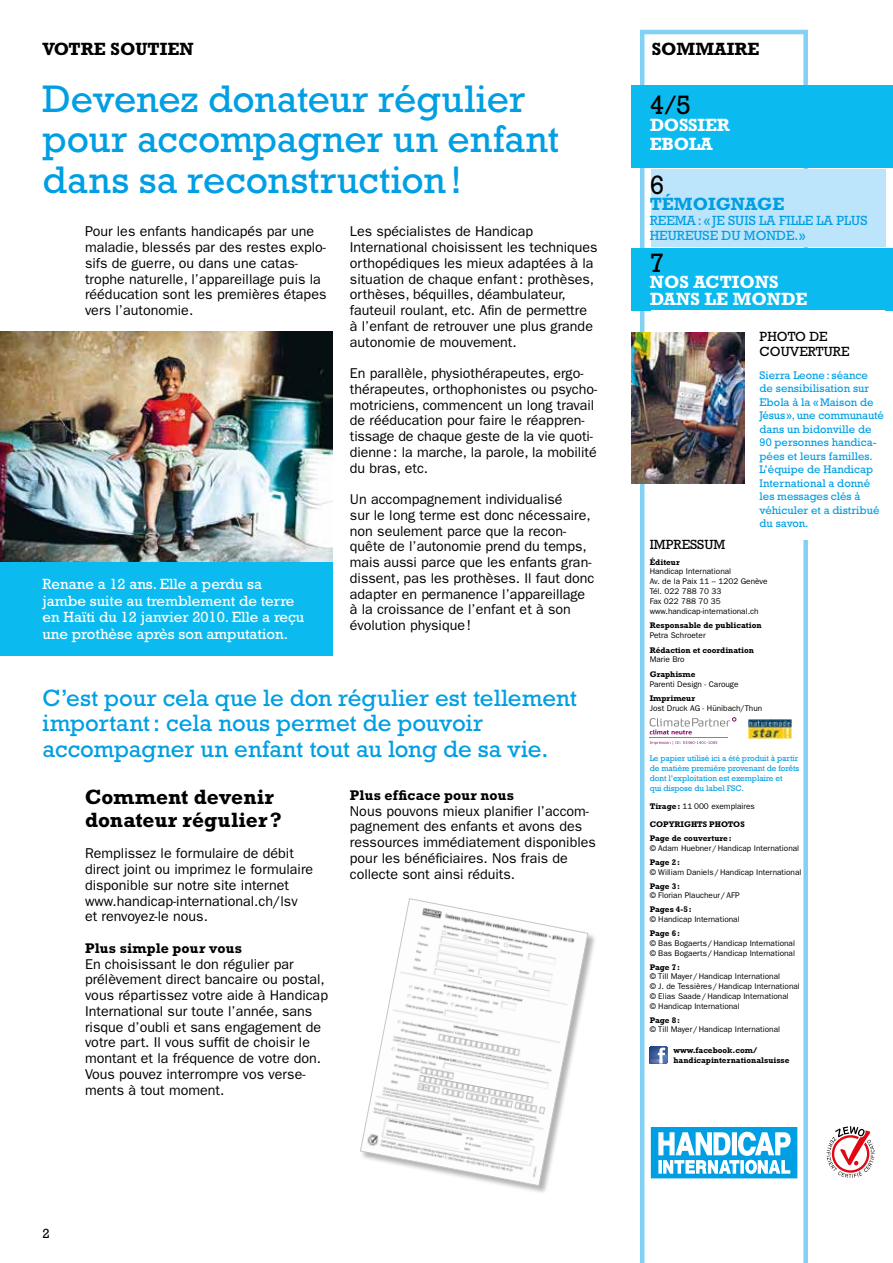
<style>
.page{position:relative;width:893px;height:1263px;background:#fff}
.page>*{position:absolute;margin:0;border:0;box-sizing:border-box;transform-origin:0 0}
.t1{font:39px/40.5px "Rockwell Std";color:#009fe3}
.t2{font:27px "Rockwell Std";color:#000}
.t3{font:24px/25.5px "Rockwell Std";color:#009fe3}
.t4{font:700 21px/22.5px "Rockwell Std";color:#000}
.t5{font:700 18px/19.5px "Rockwell Std";color:#fff}
.t6{font:700 18px "Rockwell Std";color:#000}
.t7{font:700 18px "Rockwell Std";color:#009fe3}
.t8{font:15px/16.5px "Rockwell Std";color:#fff}
.t9{font:14.25px/15.8px "ITC Franklin Gothic Std";color:#000}
.t10{font:700 14.25px "Rockwell Std";letter-spacing:.01em;color:#000}
.t11{font:13.5px/15px "Rockwell Std";color:#009fe3}
.t12{font:13.5px/15px "Rockwell Std";color:#000}
.t13{font:11.25px/13.5px "Rockwell Std";color:#009fe3}
.t14{font:8.25px/9.8px "ITC Franklin Gothic Std";color:#000}
.t15{font:700 8.25px/14px "Rockwell Std";color:#000}
.t16{font:8.25px/9.8px "Rockwell Std";letter-spacing:-.01em;color:#009fe3}
.s1{font-family:"Rockwell Std";font-weight:700}
</style>
<div class="page">
<hr style="left:892px;top:0;width:1px;height:1178px;background:#bce4fa">
<svg style="left:640px;top:30px;width:168px;height:1233px"></svg>
<svg style="left:827px;top:1126px;width:48px;height:52px"></svg>
<div style="left:631px;top:85px;width:262px;height:83px;background:#0bbbef"></div>
<div style="left:631px;top:248px;width:262px;height:63px;background:#0bbbef"></div>
<div style="left:651px;top:169px;width:234px;height:77px;background:#bce4fa"></div>
<div style="left:651px;top:311px;width:233px;height:229px;background:#fff"></div>
<hr style="left:650px;top:737px;width:78px;height:1px;background:#878787">
<svg style="left:650px;top:717px;width:86px;height:17px"></svg>
<svg style="left:650px;top:741px;width:67px;height:4px"></svg>
<img style="left:749px;top:719px;width:43px;height:20px">
<svg style="left:650px;top:1046px;width:17px;height:18px"></svg>
<img style="left:631px;top:332px;width:114px;height:151px">
<div style="left:0;top:562px;width:333px;height:94px;background:#0bbbef"></div>
<img style="left:0;top:331px;width:333px;height:231px">
<div style="left:651px;top:1127px;width:146px;height:51px;background:#009fe3"></div>
<svg style="left:658px;top:1131px;width:133px;height:43px"></svg>
<div style="left:360px;top:898px;width:237px;height:296px;background:#000;opacity:.3"></div>
<svg style="left:360px;top:898px;width:229px;height:288px"></svg>
<p class="t6" style="left:43px;top:38px;width:153px">VOTRE SOUTIEN</p>
<p class="t6" style="left:652px;top:38px;width:109px">SOMMAIRE</p>
<h1 class="t1" style="left:43px;top:78px;width:518px">Devenez donateur régulier pour accompagner un enfant dans sa reconstruction!</h1>
<p class="t9" style="left:85px;top:224px;width:243px">Pour les enfants handicapés par une maladie, blessés par des restes explo&shy;sifs de guerre, ou dans une catas&shy;trophe naturelle, l’appareillage puis la rééducation sont les premières étapes vers l’autonomie.</p>
<p class="t9" style="left:350px;top:224px;width:249px">Les spécialistes de Handicap International choisissent les techniques orthopédiques les mieux adaptées à la situation de chaque enfant: prothèses, orthèses, béquilles, déambulateur, fauteuil roulant, etc. Afin de permettre à l’enfant de retrouver une plus grande autonomie de mouvement.</p>
<p class="t9" style="left:350px;top:365px;width:249px">En parallèle, physiothérapeutes, ergo&shy;thérapeutes, orthophonistes ou psycho&shy;motriciens, commencent un long travail de rééducation pour faire le réappren&shy;tissage de chaque geste de la vie quoti&shy;dienne: la marche, la parole, la mobilité du bras, etc.</p>
<p class="t9" style="left:350px;top:491px;width:246px">Un accompagnement individualisé<br>sur le long terme est donc nécessaire, non seulement parce que la recon&shy;quête de l’autonomie prend du temps, mais aussi parce que les enfants gran&shy;dissent, pas les prothèses. Il faut donc adapter en permanence l’appareillage à la croissance de l’enfant et à son évolution physique!</p>
<p class="t8" style="left:43px;top:576px;width:263px">Renane a 12 ans. Elle a perdu sa jambe suite au tremblement de terre en Haïti du 12 janvier 2010. Elle a reçu une prothèse après son amputation.</p>
<h3 class="t3" style="left:43px;top:684px;width:536px">C’est pour cela que le don régulier est tellement important: cela nous permet de pouvoir accompagner un enfant tout au long de sa vie.</h3>
<h3 class="t4" style="left:85px;top:786px;width:198px">Comment devenir donateur régulier?</h3>
<p class="t9" style="left:85px;top:846px;width:230px">Remplissez le formulaire de débit direct joint ou imprimez le formulaire disponible sur notre site internet www.handicap-international.ch/lsv et renvoyez-le nous.</p>
<p class="t10" style="left:85px;top:940px;width:159px">Plus simple pour vous</p>
<p class="t9" style="left:85px;top:956px;width:244px">En choisissant le don régulier par prélèvement direct bancaire ou postal, vous répartissez votre aide à Handicap International sur toute l’année, sans risque d’oubli et sans engagement de votre part. Il vous suffit de choisir le montant et la fréquence de votre don.<br>Vous pouvez interrompre vos verse&shy;ments à tout moment.</p>
<p class="t10" style="left:350px;top:786px;width:166px">Plus efficace pour nous</p>
<p class="t9" style="left:350px;top:803px;width:247px">Nous pouvons mieux planifier l’accom&shy;pagnement des enfants et avons des ressources immédiatement disponibles pour les bénéficiaires. Nos frais de collecte sont ainsi réduits.</p>
<h2 class="t2" style="left:650px;top:89px;width:43px">4/5</h2>
<p class="t5" style="left:650px;top:115px;width:82px">DOSSIER<br>EBOLA</p>
<h2 class="t2" style="left:650px;top:169px;width:16px">6</h2>
<p class="t7" style="left:650px;top:193px;width:136px">TÉMOIGNAGE</p>
<p class="t11" style="left:650px;top:213px;width:219px">REEMA: « JE SUIS LA FILLE LA PLUS<br>HEUREUSE DU MONDE.»</p>
<h2 class="t2" style="left:650px;top:247px;width:16px">7</h2>
<p class="t5" style="left:650px;top:273px;width:159px;line-height:16.5px">NOS ACTIONS<br>DANS LE MONDE</p>
<p class="t12" style="left:760px;top:329px;width:91px">PHOTO DE<br>COUVERTURE</p>
<p class="t13" style="left:760px;top:368px;width:126px">Sierra Leone: séance de sensibilisation sur<br>Ebola à la «Maison de<br>Jésus», une communauté dans un bidonville de<br>90 personnes handica&shy;pées et leurs familles.<br>L’équipe de Handicap<br>International a donné les messages clés à véhiculer et a distribué du savon.</p>
<p class="t12" style="left:650px;top:537px;width:77px">IMPRESSUM</p>
<p class="t15" style="left:650px;top:555px;width:31px">Éditeur</p>
<p class="t14" style="left:650px;top:567px;width:119px">Handicap International<br>Av. de la Paix 11 – 1202 Genève<br>Tél. 022 788 70 33<br>Fax 022 788 70 35 www.handicap-international.ch</p>
<p class="t15" style="left:650px;top:618px;width:113px">Responsable de publication</p>
<p class="t14" style="left:650px;top:630px;width:57px">Petra Schroeter</p>
<p class="t15" style="left:650px;top:643px;width:106px">Rédaction et coordination</p>
<p class="t14" style="left:650px;top:655px;width:36px">Marie Bro</p>
<p class="t15" style="left:650px;top:667px;width:47px">Graphisme</p>
<p class="t14" style="left:650px;top:679px;width:90px">Parenti Design - Carouge</p>
<p class="t15" style="left:650px;top:691px;width:47px">Imprimeur</p>
<p class="t14" style="left:650px;top:704px;width:114px">Jost Druck AG - Hünibach/Thun</p>
<p class="t16" style="left:650px;top:754px;width:151px">Le papier utilisé ici a été produit à partir de matière première provenant de forêts dont l’exploitation est exemplaire et<br>qui dispose du label FSC.</p>
<p class="t14" style="left:650px;top:801px;width:107px"><span class="s1">Tirage:</span> 11 000 exemplaires</p>
<p class="t15" style="left:650px;top:817px;width:96px">COPYRIGHTS PHOTOS<br>Page de couverture:</p>
<p class="t14" style="left:650px;top:843px;width:151px">© Adam Huebner/Handicap International</p>
<p class="t15" style="left:650px;top:855px;width:32px">Page 2:</p>
<p class="t14" style="left:650px;top:867px;width:153px">© William Daniels/Handicap International</p>
<p class="t15" style="left:650px;top:879px;width:32px">Page 3:</p>
<p class="t14" style="left:650px;top:891px;width:91px">© Florian Plaucheur/AFP</p>
<p class="t15" style="left:650px;top:902px;width:44px">Pages 4-5:</p>
<p class="t14" style="left:650px;top:914px;width:91px">© Handicap International</p>
<p class="t15" style="left:650px;top:926px;width:32px">Page 6:</p>
<p class="t14" style="left:650px;top:938px;width:147px">© Bas Bogaerts/Handicap International © Bas Bogaerts/Handicap International</p>
<p class="t15" style="left:650px;top:960px;width:32px">Page 7:</p>
<p class="t14" style="left:650px;top:972px;width:152px">© Till Mayer/Handicap International<br>© J. de Tessières/Handicap International © Elias Saade/Handicap International<br>© Handicap International</p>
<p class="t15" style="left:650px;top:1013px;width:32px">Page 8:</p>
<p class="t14" style="left:650px;top:1025px;width:132px">© Till Mayer/Handicap International</p>
<p class="t15" style="left:673px;top:1045px;width:118px;line-height:9.9px">www.facebook.com/ handicapinternationalsuisse</p>
<p class="t12" style="left:43px;top:1226px;width:9px">2</p>
</div>
